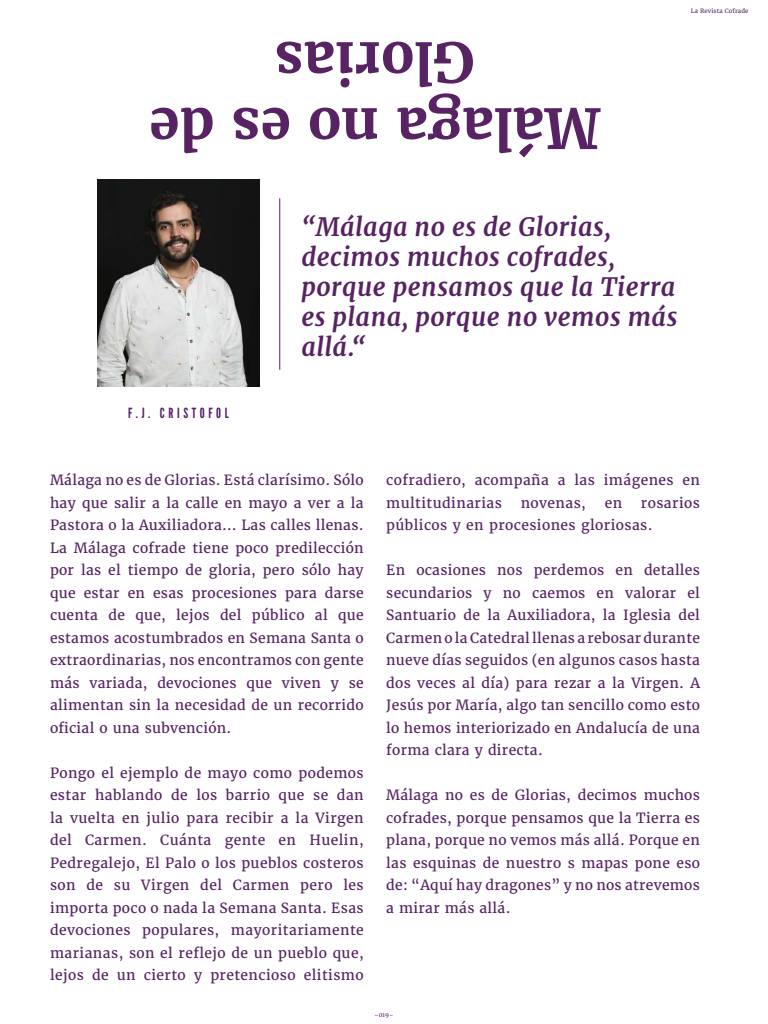
<style>
.page{position:relative;width:768px;height:1024px;background:#fff}
.page>*{position:absolute;margin:0;border:0;box-sizing:border-box;transform-origin:0 0}
.t1{font:700 55px/66px "Merriweather";color:#572363;text-align:center}
.t2{font:italic 700 25px/30px "Merriweather";letter-spacing:.02em;color:#572363}
.t3{font:14px/22.5px "Merriweather";letter-spacing:.025em;color:#572363;text-align:justify}
.t4{font:14px "League Gothic";letter-spacing:.26em;color:#572363}
.t5{font:6px "Merriweather";letter-spacing:.02em;color:#572363}
</style>
<div class="page">
<hr style="left:279px;top:198px;width:1px;height:172px;background:#572363">
<img style="left:98px;top:180px;width:161px;height:207px">
<h1 class="t1" style="left:601px;top:161px;width:453px;rotate:-180deg">Málaga no es de<br>Glorias</h1>
<p class="t5" style="left:691px;top:7px;width:59px">La Revista Cofrade</p>
<p class="t4" style="left:128px;top:404px;width:102px">F.J. CRISTOFOL</p>
<h2 class="t2" style="left:301px;top:212px;width:377px">“Málaga no es de Glorias, decimos muchos cofrades, porque pensamos que la Tierra es plana, porque no vemos más allá.“</h2>
<p class="t3" style="left:50px;top:469px;width:315px">Málaga no es de Glorias. Está clarísimo. Sólo hay que salir a la calle en mayo a ver a la Pastora o la Auxiliadora… Las calles llenas.<br>La Málaga cofrade tiene poco predilección por las el tiempo de gloria, pero sólo hay que estar en esas procesiones para darse cuenta de que, lejos del público al que estamos acostumbrados en Semana Santa o extraordinarias, nos encontramos con gente más variada, devociones que viven y se alimentan sin la necesidad de un recorrido oficial o una subvención.</p>
<p class="t3" style="left:50px;top:762px;width:315px">Pongo el ejemplo de mayo como podemos estar hablando de los barrio que se dan la vuelta en julio para recibir a la Virgen del Carmen. Cuánta gente en Huelin, Pedregalejo, El Palo o los pueblos costeros son de su Virgen del Carmen pero les importa poco o nada la Semana Santa. Esas devociones populares, mayoritariamente marianas, son el reflejo de un pueblo que, lejos de un cierto y pretencioso elitismo</p>
<p class="t3" style="left:386px;top:469px;width:315px">cofradiero, acompaña a las imágenes en multitudinarias</p>
<p class="t3" style="left:386px;top:491px;width:315px;text-indent:255px">rosarios públicos y en procesiones gloriosas.</p>
<p class="t3" style="left:386px;top:559px;width:315px">En ocasiones nos perdemos en detalles secundarios y no caemos en valorar el Santuario de la Auxiliadora, la Iglesia del Carmen o la Catedral llenas a rebosar durante nueve días seguidos (en algunos casos hasta dos veces al día) para rezar a la Virgen. A Jesús por María, algo tan sencillo como esto lo hemos interiorizado en Andalucía de una forma clara y directa.</p>
<p class="t3" style="left:386px;top:784px;width:315px">Málaga no es de Glorias, decimos muchos cofrades, porque pensamos que la Tierra es plana, porque no vemos más allá. Porque en las esquinas de nuestro s mapas pone eso de: “Aquí hay dragones” y no nos atrevemos a mirar más allá.</p>
<p class="t3" style="left:521px;top:491px;width:67px">novenas,</p>
<p class="t3" style="left:605px;top:491px;width:19px">en</p>
<p class="t5" style="left:375px;top:1011px;width:20px">-019-</p>
</div>
